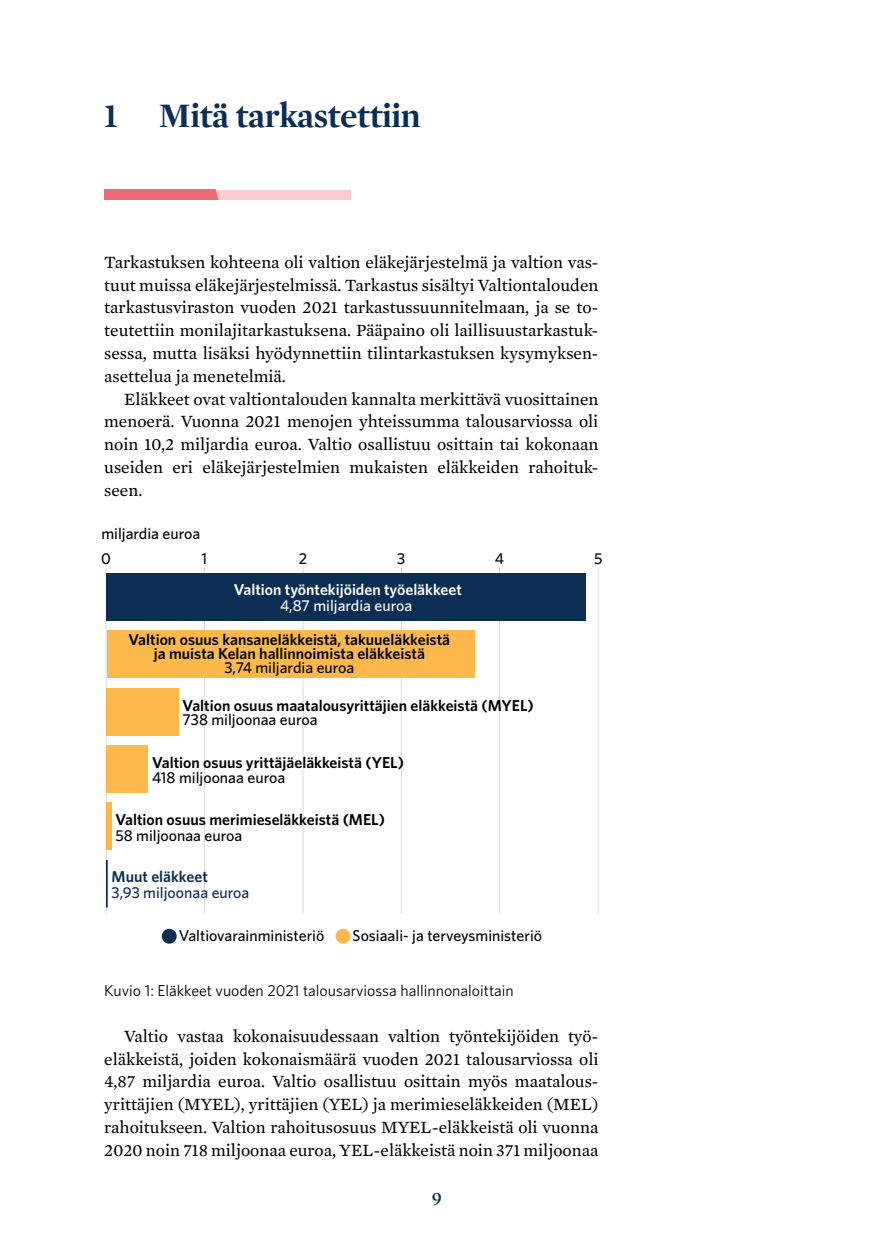
<style>
.page{position:relative;width:874px;height:1241px;background:#fff}
.page>*{position:absolute;margin:0;border:0;box-sizing:border-box;transform-origin:0 0}
._1_Otsikko{font:700 35px "Mercury Display";letter-spacing:-.01em;color:#0c2d54}
.t1{font:600 19.25px "Mercury Display";color:#0c2d54}
._2_Kappale{font:17.5px/22.8px "Mercury Text G2";color:#000;text-align:justify}
._1_Kappale{font:17.5px/22.8px "Mercury Text G2";color:#000;text-align:justify}
.t2{font:600 15.75px/14px "Whitney";color:#000;text-align:center}
.t3{font:500 15.75px "Whitney";color:#000}
.Kuvion_kuvateksti{font:15.75px "Whitney";color:#000}
.t4{font:600 15.75px "Whitney";color:#fff}
.t5{font:500 15.75px "Whitney";color:#fff}
.t6{font:500 15.75px "Whitney";color:#0c2d54}
.t7{font:600 15.75px "Whitney";color:#0c2d54}
</style>
<div class="page">
<svg style="left:104px;top:190px;width:246px;height:10px;background:#f3a0a5"></svg>
<hr style="left:106px;top:567px;width:1px;height:345px;background:#d8dad9">
<hr style="left:204px;top:567px;width:1px;height:345px;background:#d8dad9">
<hr style="left:302px;top:567px;width:1px;height:345px;background:#d8dad9">
<hr style="left:400px;top:567px;width:1px;height:345px;background:#d8dad9">
<hr style="left:499px;top:567px;width:1px;height:345px;background:#d8dad9">
<hr style="left:597px;top:567px;width:1px;height:345px;background:#d8dad9">
<div style="left:162px;top:928px;width:15px;height:15px;background:#0c2d54;border-radius:50%"></div>
<div style="left:335px;top:928px;width:15px;height:15px;background:#fcb84a;border-radius:50%"></div>
<div style="left:107px;top:573px;width:478px;height:47px;background:#0c2d54"></div>
<div style="left:107px;top:630px;width:367px;height:47px;background:#fcb84a"></div>
<div style="left:107px;top:688px;width:72px;height:47px;background:#fcb84a"></div>
<div style="left:107px;top:745px;width:41px;height:47px;background:#fcb84a"></div>
<div style="left:107px;top:802px;width:5px;height:47px;background:#fcb84a"></div>
<h2 class="_1_Otsikko" style="left:104px;top:90px;width:317px">1 Mitä tarkastettiin</h2>
<p class="_1_Kappale" style="left:104px;top:250px;width:495px">Tarkastuksen kohteena oli valtion eläkejärjestelmä ja valtion vas&shy;tuut muissa eläkejärjestelmissä. Tarkastus sisältyi Valtiontalouden tarkastusviraston vuoden 2021 tarkastussuunnitelmaan, ja se to&shy;teutettiin monilajitarkastuksena. Pääpaino oli laillisuustarkastuk&shy;sessa, mutta lisäksi hyödynnettiin tilintarkastuksen kysymyksen&shy;asettelua ja menetelmiä.</p>
<p class="_2_Kappale" style="left:104px;top:386px;width:495px;text-indent:20px">Eläkkeet ovat valtiontalouden kannalta merkittävä vuosittainen menoerä. Vuonna 2021 menojen yhteissumma talousarviossa oli noin 10,2 miljardia euroa. Valtio osallistuu osittain tai kokonaan useiden eri eläkejärjestelmien mukaisten eläkkeiden rahoituk&shy;seen.</p>
<p class="t3" style="left:101px;top:522px;width:100px">miljardia euroa</p>
<p class="t3" style="left:101px;top:548px;width:11px">0</p>
<p class="t3" style="left:201px;top:548px;width:7px">1</p>
<p class="t3" style="left:299px;top:548px;width:10px">2</p>
<p class="t3" style="left:397px;top:548px;width:10px">3</p>
<p class="t3" style="left:494px;top:548px;width:11px">4</p>
<p class="t3" style="left:593px;top:548px;width:10px">5</p>
<p class="t4" style="left:234px;top:579px;width:229px">Valtion työntekijöiden työeläkkeet</p>
<p class="t5" style="left:280px;top:595px;width:134px">4,87 miljardia euroa</p>
<p class="t2" style="left:128px;top:632px;width:323px">Valtion osuus kansaneläkkeistä, takuueläkkeistä ja muista Kelan hallinnoimista eläkkeistä</p>
<p class="t3" style="left:224px;top:657px;width:131px">3,74 miljardia euroa</p>
<p class="t2" style="left:182px;top:697px;width:352px">Valtion osuus maatalousyrittäjien eläkkeistä (MYEL)</p>
<p class="t3" style="left:182px;top:709px;width:136px">738 miljoonaa euroa</p>
<p class="t2" style="left:152px;top:755px;width:253px">Valtion osuus yrittäjäeläkkeistä (YEL)</p>
<p class="t3" style="left:152px;top:766px;width:135px">418 miljoonaa euroa</p>
<p class="t2" style="left:115px;top:812px;width:271px">Valtion osuus merimieseläkkeistä (MEL)</p>
<p class="t3" style="left:115px;top:824px;width:128px">58 miljoonaa euroa</p>
<p class="t7" style="left:111px;top:866px;width:98px">Muut eläkkeet</p>
<p class="t6" style="left:111px;top:882px;width:139px">3,93 miljoonaa euroa</p>
<p class="t3" style="left:179px;top:925px;width:147px">Valtiovarainministeriö</p>
<p class="t3" style="left:352px;top:925px;width:191px">Sosiaali- ja terveysministeriö</p>
<p class="Kuvion_kuvateksti" style="left:104px;top:980px;width:411px">Kuvio 1: Eläkkeet vuoden 2021 talousarviossa hallinnonaloittain</p>
<p class="_2_Kappale" style="left:104px;top:1023px;width:495px;text-indent:20px">Valtio vastaa kokonaisuudessaan valtion työntekijöiden työ&shy;eläkkeistä, joiden kokonaismäärä vuoden 2021 talousarviossa oli 4,87 miljardia euroa. Valtio osallistuu osittain myös maatalous&shy;yrittäjien (MYEL), yrittäjien (YEL) ja merimieseläkkeiden (MEL) rahoitukseen. Valtion rahoitusosuus MYEL-eläkkeistä oli vuonna 2020 noin 718 miljoonaa euroa, YEL-eläkkeistä noin 371 miljoonaa</p>
<p class="t1" style="left:431px;top:1184px;width:12px">9</p>
</div>
